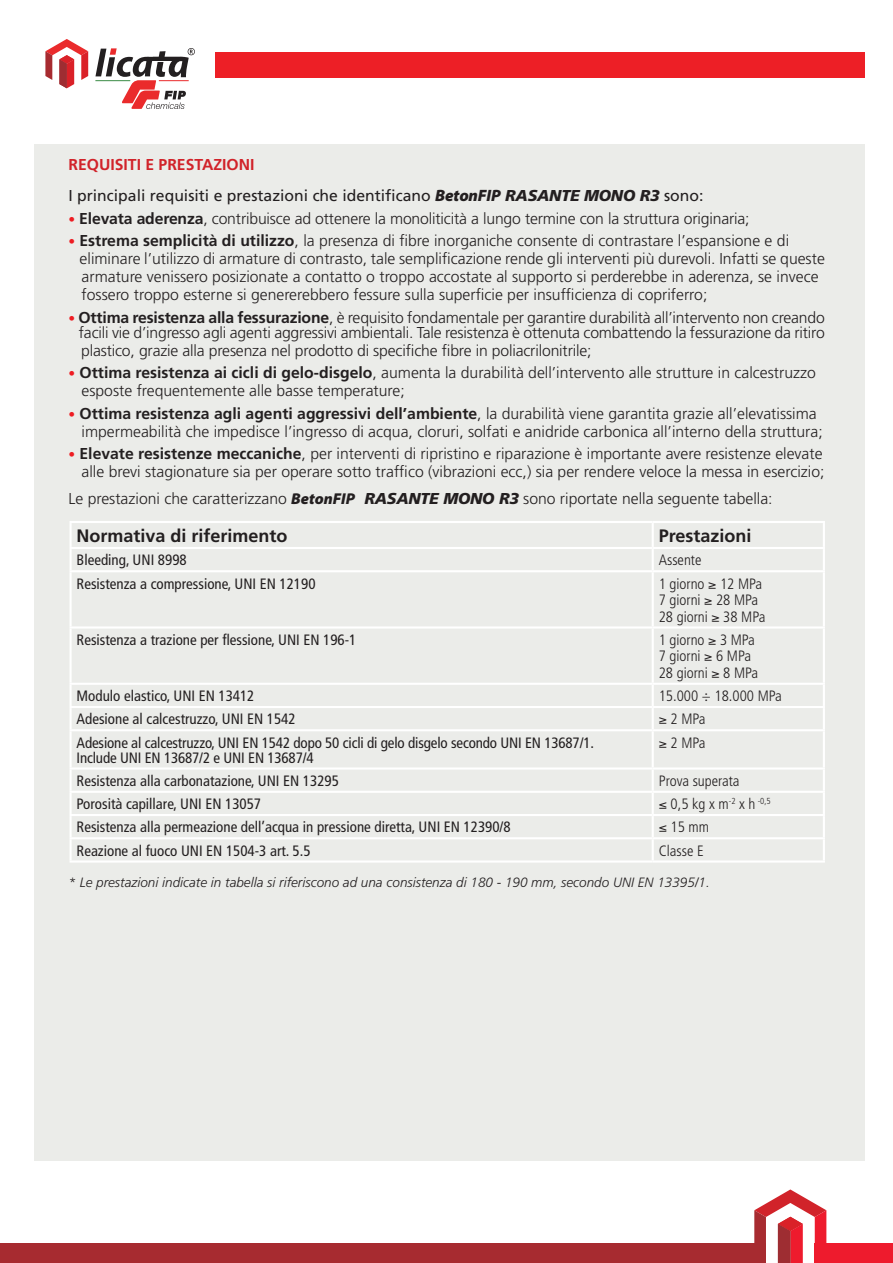
<style>
.page{position:relative;width:893px;height:1263px;background:#fff}
.page>*{position:absolute;margin:0;border:0;box-sizing:border-box;transform-origin:0 0}
.t1{font:700 18px "Frutiger";color:#231f20}
.t2{font:300 15.75px/18px "Frutiger";color:#231f20}
.t3{font:15.75px/31.5px "Frutiger";color:#231f20}
.t4{font:condensed 15px/15px "Frutiger";color:#231f20}
.t5{font:300 condensed 15px/16.5px "Frutiger";color:#231f20}
.t6{font:italic 300 13.5px "Frutiger";color:#231f20}
.s1{font-weight:700;color:#d1232a}
.s2{font-family:"Myriad Pro";font-weight:900;font-style:italic;font-size:16.5px}
.s3{font-weight:900;font-style:italic}
.s4{font-size:13.5px;color:#ee1d23}
.s5{font-weight:700}
.s6{font-family:"Myriad Pro";font-weight:900;font-style:italic}
</style>
<div class="page">
<svg style="left:45px;top:39px;width:43px;height:49px"></svg>
<svg style="left:95px;top:48px;width:100px;height:61px"></svg>
<svg style="left:754px;top:1189px;width:72px;height:74px"></svg>
<div style="left:0;top:1244px;width:766px;height:19px;background:#a72b30"></div>
<div style="left:815px;top:1244px;width:78px;height:19px;background:#ee1b2d"></div>
<div style="left:34px;top:145px;width:831px;height:1016px;background:#ebece9"></div>
<div style="left:215px;top:52px;width:650px;height:26px;background:#ed1f26"></div>
<hr style="left:652px;top:523px;width:2px;height:24px;background:#fff">
<hr style="left:652px;top:549px;width:2px;height:21px;background:#fff">
<hr style="left:70px;top:570px;width:583px;height:2px;background:#fff">
<hr style="left:653px;top:570px;width:172px;height:2px;background:#fff">
<hr style="left:652px;top:572px;width:2px;height:54px;background:#fff">
<hr style="left:70px;top:626px;width:583px;height:2px;background:#fff">
<hr style="left:653px;top:626px;width:172px;height:2px;background:#fff">
<hr style="left:70px;top:683px;width:583px;height:2px;background:#fff">
<hr style="left:653px;top:683px;width:172px;height:2px;background:#fff">
<hr style="left:652px;top:685px;width:2px;height:21px;background:#fff">
<hr style="left:70px;top:706px;width:583px;height:2px;background:#fff">
<hr style="left:653px;top:706px;width:172px;height:2px;background:#fff">
<hr style="left:652px;top:708px;width:2px;height:21px;background:#fff">
<hr style="left:70px;top:729px;width:583px;height:2px;background:#fff">
<hr style="left:653px;top:729px;width:172px;height:2px;background:#fff">
<hr style="left:652px;top:731px;width:2px;height:36px;background:#fff">
<hr style="left:70px;top:767px;width:583px;height:2px;background:#fff">
<hr style="left:653px;top:767px;width:172px;height:2px;background:#fff">
<hr style="left:652px;top:769px;width:2px;height:22px;background:#fff">
<hr style="left:70px;top:791px;width:583px;height:2px;background:#fff">
<hr style="left:653px;top:791px;width:172px;height:2px;background:#fff">
<hr style="left:652px;top:793px;width:2px;height:21px;background:#fff">
<hr style="left:70px;top:814px;width:583px;height:2px;background:#fff">
<hr style="left:653px;top:814px;width:172px;height:2px;background:#fff">
<hr style="left:652px;top:816px;width:2px;height:21px;background:#fff">
<hr style="left:652px;top:839px;width:2px;height:21px;background:#fff">
<hr style="left:70px;top:521px;width:583px;height:2px;background:#fff">
<hr style="left:70px;top:523px;width:2px;height:24px;background:#fff">
<hr style="left:653px;top:521px;width:172px;height:2px;background:#fff">
<hr style="left:823px;top:523px;width:2px;height:24px;background:#fff">
<hr style="left:70px;top:547px;width:583px;height:2px;background:#fff">
<hr style="left:70px;top:549px;width:2px;height:21px;background:#fff">
<hr style="left:653px;top:547px;width:172px;height:2px;background:#fff">
<hr style="left:823px;top:549px;width:2px;height:21px;background:#fff">
<hr style="left:70px;top:572px;width:2px;height:54px;background:#fff">
<hr style="left:823px;top:572px;width:2px;height:54px;background:#fff">
<hr style="left:70px;top:628px;width:2px;height:55px;background:#fff">
<hr style="left:823px;top:628px;width:2px;height:55px;background:#fff">
<hr style="left:70px;top:685px;width:2px;height:21px;background:#fff">
<hr style="left:823px;top:685px;width:2px;height:21px;background:#fff">
<hr style="left:70px;top:708px;width:2px;height:21px;background:#fff">
<hr style="left:823px;top:708px;width:2px;height:21px;background:#fff">
<hr style="left:70px;top:731px;width:2px;height:36px;background:#fff">
<hr style="left:823px;top:731px;width:2px;height:36px;background:#fff">
<hr style="left:70px;top:769px;width:2px;height:22px;background:#fff">
<hr style="left:823px;top:769px;width:2px;height:22px;background:#fff">
<hr style="left:70px;top:793px;width:2px;height:21px;background:#fff">
<hr style="left:823px;top:793px;width:2px;height:21px;background:#fff">
<hr style="left:70px;top:816px;width:2px;height:21px;background:#fff">
<hr style="left:823px;top:816px;width:2px;height:21px;background:#fff">
<hr style="left:70px;top:837px;width:583px;height:2px;background:#fff">
<hr style="left:70px;top:839px;width:2px;height:21px;background:#fff">
<hr style="left:653px;top:837px;width:172px;height:2px;background:#fff">
<hr style="left:823px;top:839px;width:2px;height:21px;background:#fff">
<hr style="left:70px;top:860px;width:583px;height:2px;background:#fff">
<hr style="left:653px;top:860px;width:172px;height:2px;background:#fff">
<svg style="left:72px;top:628px;width:751px;height:55px"></svg>
<p class="t3" style="left:68px;top:148px;width:636px"><span class="s1">REQUISITI E PRESTAZIONI<br></span>I principali requisiti e prestazioni che identificano <span class="s2">BetonFIP</span> <span class="s3">RASANTE MONO R3</span> sono:</p>
<p class="t2" style="left:68px;top:209px;width:683px"><span class="s4">•</span> <span class="s5">Elevata aderenza</span>, contribuisce ad ottenere la monoliticità a lungo termine con la struttura originaria;</p>
<p class="t2" style="left:80px;top:232px;width:747px;text-indent:-11px"><span class="s4">•</span> <span class="s5">Estrema semplicità di utilizzo</span>, la presenza di fibre inorganiche consente di contrastare l’espansione e di eliminare l’utilizzo di armature di contrasto, tale semplificazione rende gli interventi più durevoli. Infatti se queste armature venissero posizionate a contatto o troppo accostate al supporto si perderebbe in aderenza, se invece fossero troppo esterne si genererebbero fessure sulla superficie per insufficienza di copriferro;</p>
<p class="t2" style="left:68px;top:310px;width:758px;line-height:15px;text-align:right"><span class="s4">•</span> <span class="s5">Ottima resistenza alla fessurazione</span>, è requisito fondamentale per garantire durabilità all’intervento non creando facili vie d’ingresso agli agenti aggressivi ambientali. Tale resistenza è ottenuta combattendo la fessurazione da ritiro</p>
<p class="t2" style="left:81px;top:341px;width:512px">plastico, grazie alla presenza nel prodotto di specifiche fibre in poliacrilonitrile;</p>
<p class="t2" style="left:82px;top:364px;width:736px;text-indent:-13px"><span class="s4">•</span> <span class="s5">Ottima resistenza ai cicli di gelo-disgelo</span>, aumenta la durabilità dell’intervento alle strutture in calcestruzzo esposte frequentemente alle basse temperature;</p>
<p class="t2" style="left:82px;top:404px;width:743px;text-indent:-13px"><span class="s4">•</span> <span class="s5">Ottima resistenza agli agenti aggressivi dell’ambiente</span>, la durabilità viene garantita grazie all’elevatissima impermeabilità che impedisce l’ingresso di acqua, cloruri, solfati e anidride carbonica all’interno della struttura;</p>
<p class="t2" style="left:68px;top:445px;width:758px;text-align:right"><span class="s4">•</span> <span class="s5">Elevate resistenze meccaniche</span>, per interventi di ripristino e riparazione è importante avere resistenze elevate alle brevi stagionature sia per operare sotto traffico (vibrazioni ecc,) sia per rendere veloce la messa in esercizio;</p>
<p class="t2" style="left:68px;top:490px;width:706px">Le prestazioni che caratterizzano <span class="s6">BetonFIP</span> <span class="s3">RASANTE MONO R3</span> sono riportate nella seguente tabella:</p>
<p class="t1" style="left:77px;top:525px;width:213px">Normativa di riferimento</p>
<p class="t1" style="left:659px;top:525px;width:94px">Prestazioni</p>
<p class="t4" style="left:77px;top:553px;width:112px">Bleeding, UNI 8998</p>
<p class="t5" style="left:659px;top:552px;width:44px">Assente</p>
<p class="t4" style="left:77px;top:576px;width:240px">Resistenza a compressione, UNI EN 12190</p>
<p class="t5" style="left:659px;top:575px;width:108px">1 giorno 12 MPa<br>7 giorni 28 MPa<br>28 giorni 38 MPa</p>
<p class="t4" style="left:77px;top:632px;width:281px">Resistenza a trazione per flessione, UNI EN 196-1</p>
<p class="t5" style="left:659px;top:631px;width:101px">1 giorno 3 MPa<br>7 giorni 6 MPa<br>28 giorni 8 MPa</p>
<p class="t4" style="left:77px;top:688px;width:179px">Modulo elastico, UNI EN 13412</p>
<p class="t5" style="left:659px;top:688px;width:125px">15.000 ÷ 18.000 MPa</p>
<p class="t4" style="left:77px;top:712px;width:221px">Adesione al calcestruzzo, UNI EN 1542</p>
<p class="t5" style="left:671px;top:711px;width:36px">2 MPa</p>
<p class="t4" style="left:77px;top:735px;width:519px">Adesione al calcestruzzo, UNI EN 1542 dopo 50 cicli di gelo disgelo secondo UNI EN 13687/1.<br>Include UNI EN 13687/2 e UNI EN 13687/4</p>
<p class="t5" style="left:671px;top:734px;width:36px">2 MPa</p>
<p class="t4" style="left:77px;top:773px;width:264px">Resistenza alla carbonatazione, UNI EN 13295</p>
<p class="t5" style="left:659px;top:772px;width:82px">Prova superata</p>
<p class="t4" style="left:77px;top:796px;width:186px">Porosità capillare, UNI EN 13057</p>
<p class="t5" style="left:671px;top:796px;width:102px">0,5 kg x m<sup>-2</sup> x h <sup>-0,5</sup></p>
<p class="t4" style="left:77px;top:820px;width:436px">Resistenza alla permeazione dell’acqua in pressione diretta, UNI EN 12390/8</p>
<p class="t5" style="left:671px;top:819px;width:40px">15 mm</p>
<p class="t4" style="left:77px;top:843px;width:235px">Reazione al fuoco UNI EN 1504-3 art. 5.5</p>
<p class="t5" style="left:659px;top:842px;width:46px">Classe E</p>
<p class="t6" style="left:68px;top:874px;width:643px">* Le prestazioni indicate in tabella si riferiscono ad una consistenza di 180 - 190 mm, secondo UNI EN 13395/1.</p>
</div>
